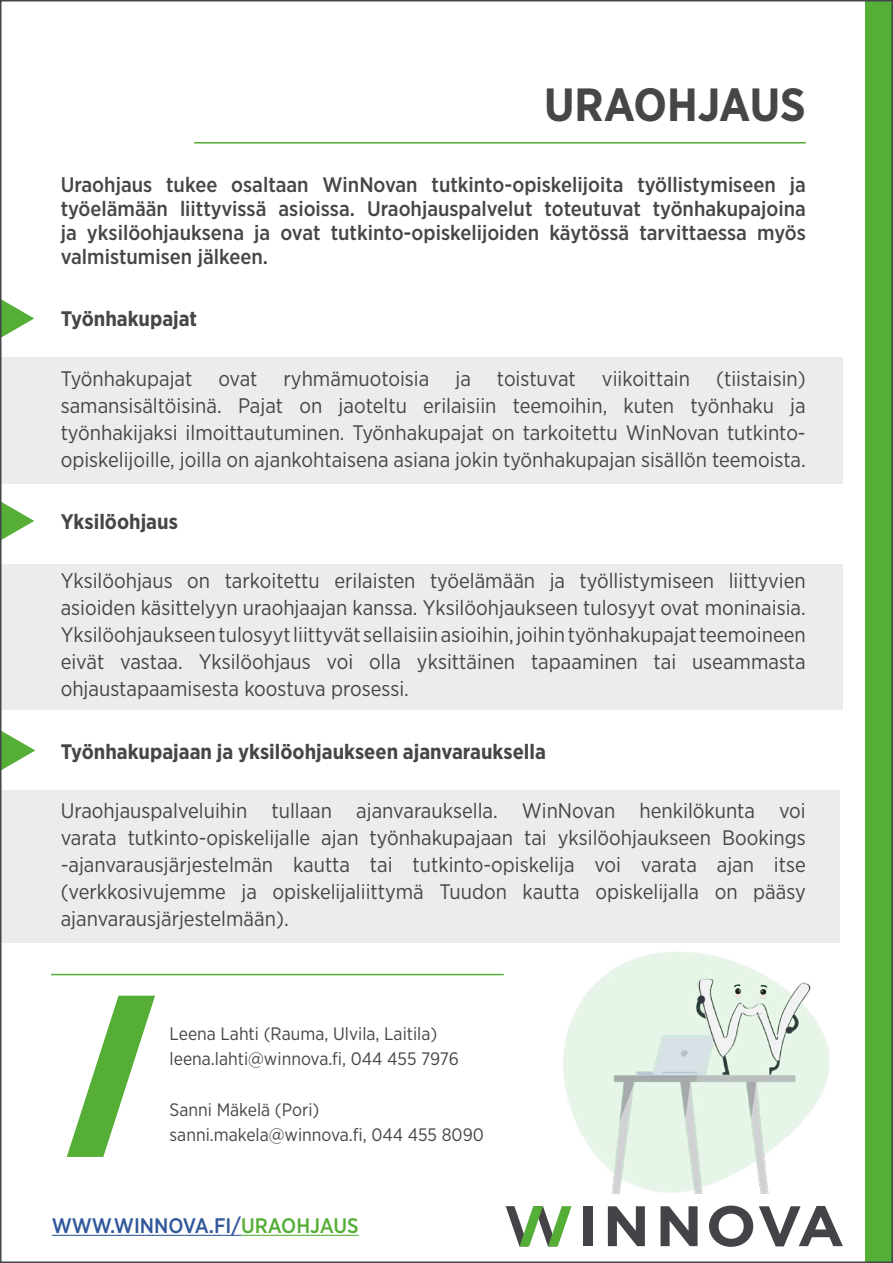
<style>
.page{position:relative;width:893px;height:1263px;background:#fff}
.page>*{position:absolute;margin:0;border:0;box-sizing:border-box;transform-origin:0 0}
.t1{font:700 46.5px "Gotham Narrow";color:#444648}
.leipis{font:21px/27px "Gotham Narrow";color:#444648;text-align:justify}
.leipis-2{font:500 21px/24px "Gotham Narrow";color:#444648;text-align:justify}
.leipis-3{font:700 21px "Gotham Narrow";color:#444648}
.alalinkki{font:500 21px "Gotham Narrow";color:#30589b}
.yhteys{font:18px "Gotham Narrow";color:#444648}
.s1{color:#55ae36}
</style>
<div class="page">
<div style="left:0;top:357px;width:843px;height:127px;background:#ececed"></div>
<div style="left:0;top:790px;width:840px;height:152px;background:#ececed"></div>
<div style="left:584px;top:1206px;width:9px;height:40px;background:#454347"></div>
<svg style="left:608px;top:1213px;width:37px;height:33px"></svg>
<svg style="left:661px;top:1213px;width:37px;height:33px"></svg>
<svg style="left:709px;top:1213px;width:44px;height:34px"></svg>
<svg style="left:761px;top:1213px;width:82px;height:33px"></svg>
<svg style="left:506px;top:1206px;width:64px;height:40px"></svg>
<div style="left:866px;top:0;width:27px;height:1263px;background:#55ae36"></div>
<hr style="left:194px;top:142px;width:612px;height:2px;background:#55ae36">
<hr style="left:51px;top:974px;width:453px;height:1px;background:#55ae36">
<hr style="left:52px;top:1235px;width:189px;height:1px;background:#30589b">
<hr style="left:241px;top:1235px;width:118px;height:1px;background:#55ae36">
<svg style="left:3px;top:300px;width:31px;height:37px"></svg>
<svg style="left:67px;top:996px;width:88px;height:161px"></svg>
<svg style="left:3px;top:732px;width:32px;height:37px"></svg>
<img style="left:507px;top:895px;width:359px;height:318px">
<svg style="left:3px;top:503px;width:31px;height:36px"></svg>
<div style="left:0;top:564px;width:843px;height:145px;background:#ececed"></div>
<h1 class="t1" style="left:544px;top:75px;width:263px">URAOHJAUS</h1>
<p class="leipis-2" style="left:61px;top:172px;width:747px">Uraohjaus tukee osaltaan WinNovan tutkinto-opiskelijoita työllistymiseen ja työelämään liittyvissä asioissa. Uraohjauspalvelut toteutuvat työnhakupajoina ja yksilöohjauksena ja ovat tutkinto-opiskelijoiden käytössä tarvittaessa myös valmistumisen jälkeen.</p>
<p class="leipis-3" style="left:61px;top:305px;width:138px">Työnhakupajat</p>
<p class="leipis" style="left:61px;top:364px;width:747px">Työnhakupajat ovat ryhmämuotoisia ja toistuvat viikoittain (tiistaisin) samansisältöisinä. Pajat on jaoteltu erilaisiin teemoihin, kuten työnhaku ja työnhakijaksi ilmoittautuminen. Työnhakupajat on tarkoitettu WinNovan tutkinto&shy;opiskelijoille, joilla on ajankohtaisena asiana jokin työnhakupajan sisällön teemoista.</p>
<p class="leipis-3" style="left:61px;top:508px;width:119px">Yksilöohjaus</p>
<p class="leipis" style="left:61px;top:567px;width:747px">Yksilöohjaus on tarkoitettu erilaisten työelämään ja työllistymiseen liittyvien asioiden käsittelyyn uraohjaajan kanssa. Yksilöohjaukseen tulosyyt ovat moninaisia.<br>Yksilöohjaukseen tulosyyt liittyvät sellaisiin asioihin, joihin työnhakupajat teemoineen eivät vastaa. Yksilöohjaus voi olla yksittäinen tapaaminen tai useammasta ohjaustapaamisesta koostuva prosessi.</p>
<p class="leipis-3" style="left:61px;top:738px;width:487px">Työnhakupajaan ja yksilöohjaukseen ajanvarauksella</p>
<p class="leipis" style="left:61px;top:797px;width:747px">Uraohjauspalveluihin tullaan ajanvarauksella. WinNovan henkilökunta voi varata tutkinto-opiskelijalle ajan työnhakupajaan tai yksilöohjaukseen Bookings -ajanvarausjärjestelmän kautta tai tutkinto-opiskelija voi varata ajan itse (verkkosivujemme ja opiskelijaliittymä Tuudon kautta opiskelijalla on pääsy ajanvarausjärjestelmään).</p>
<p class="yhteys" style="left:170px;top:1023px;width:269px">Leena Lahti (Rauma, Ulvila, Laitila)</p>
<p class="yhteys" style="left:170px;top:1048px;width:291px">leena.lahti@winnova.fi, 044 455 7976</p>
<p class="yhteys" style="left:170px;top:1098px;width:151px">Sanni Mäkelä (Pori)</p>
<p class="yhteys" style="left:170px;top:1123px;width:316px">sanni.makela@winnova.fi, 044 455 8090</p>
<p class="alalinkki" style="left:52px;top:1212px;width:308px">WWW.WINNOVA.FI/<span class="s1">URAOHJAUS</span></p>
</div>
